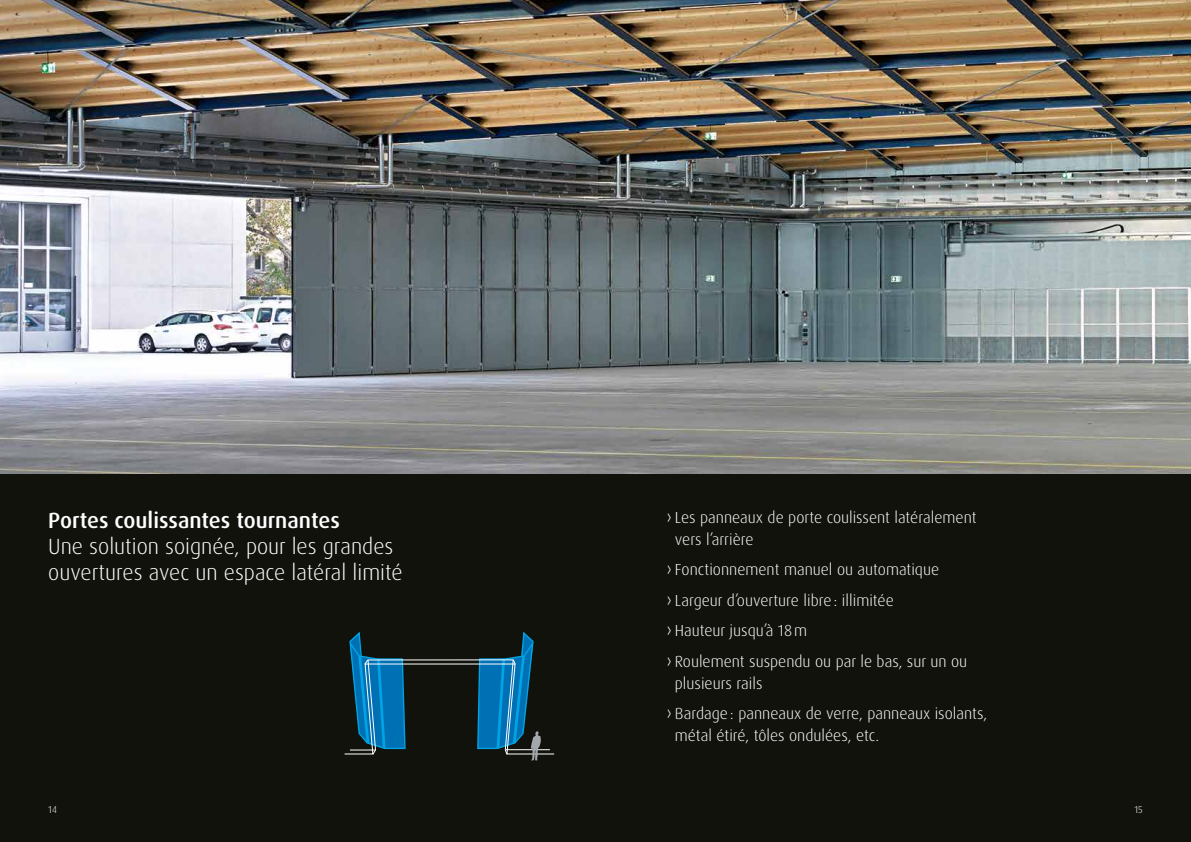
<style>
.page{position:relative;width:1191px;height:842px;background:#12120d}
.page>*{position:absolute;margin:0;border:0;box-sizing:border-box;transform-origin:0 0}
.t1{font:300 22px/26px "Dax Pro";color:#fff}
.t2{font:500 22px "Dax Pro";color:#fff}
.t3{font:300 16px/30.5px "Dax Pro";color:#fff}
.t4{font:300 10px "Dax Pro";color:#fff}
.s1{font-size:19px}
</style>
<div class="page">
<svg style="left:344px;top:631px;width:211px;height:129px"></svg>
<img style="left:0;top:0;width:1191px;height:473px">
<h1 class="t2" style="left:48px;top:506px;width:293px">Portes coulissantes tournantes</h1>
<h1 class="t1" style="left:48px;top:533px;width:356px">Une solution soignée, pour les grandes ouvertures avec un espace latéral limité</h1>
<p class="t3" style="left:675px;top:506px;width:303px;line-height:22px;text-indent:-9px"><span class="s1">›</span> Les panneaux de porte coulissent latéralement vers l’arrière</p>
<p class="t3" style="left:666px;top:555px;width:302px"><span class="s1">›</span> Fonctionnement manuel ou automatique<br><span class="s1">›</span> Largeur d’ouverture libre: illimitée<br><span class="s1">›</span> Hauteur jusqu’à 18m<br><span class="s1">›</span> Roulement suspendu ou par le bas, sur un ou</p>
<p class="t3" style="left:666px;top:668px;width:322px;text-indent:9px">plusieurs rails<br><span class="s1">›</span> Bardage: panneaux de verre, panneaux isolants,</p>
<p class="t3" style="left:675px;top:721px;width:206px">métal étiré, tôles ondulées, etc.</p>
<p class="t4" style="left:48px;top:803px;width:10px">14</p>
<p class="t4" style="left:1134px;top:803px;width:10px">15</p>
</div>
